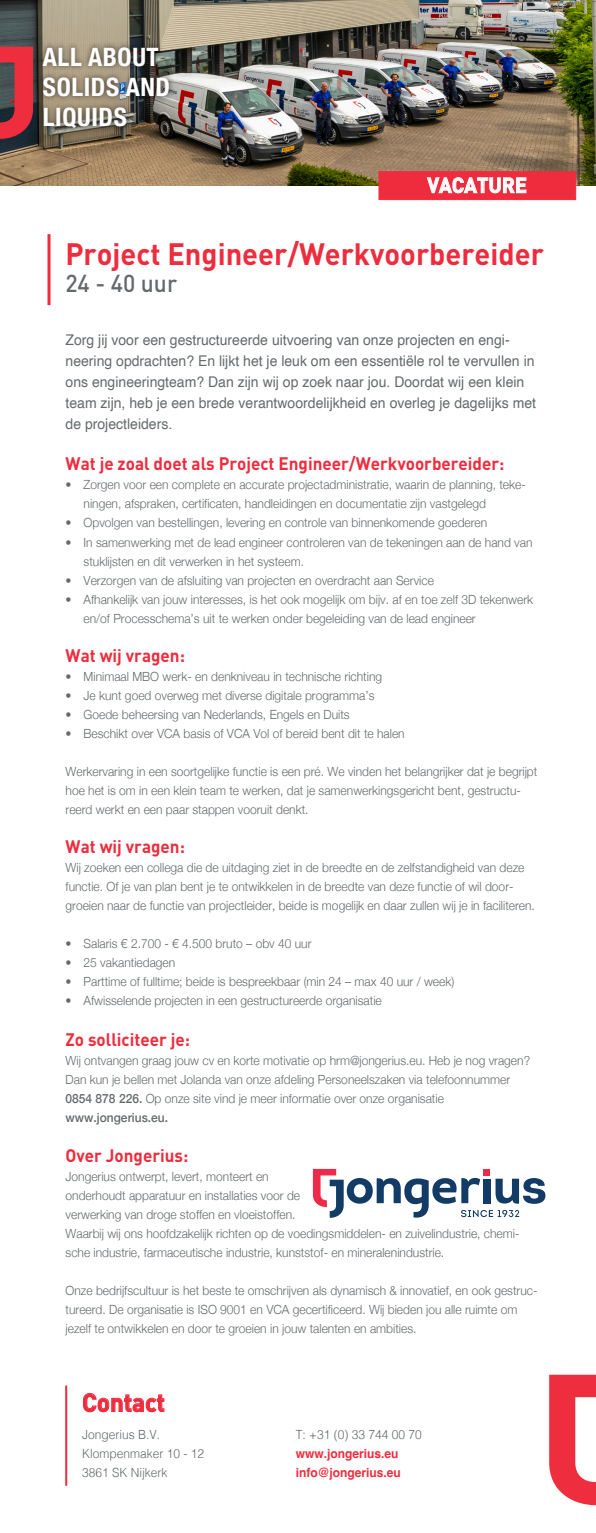
<style>
.page{position:relative;width:596px;height:1533px;background:#fff}
.page>*{position:absolute;margin:0;border:0;box-sizing:border-box;transform-origin:0 0}
.t1{font:700 30.5px "DIN Pro";color:#ee2c3d;scale:.95 1}
.t2{font:700 condensed 25.3px/30.4px "Helvetica Neue";letter-spacing:.025em;color:#fff}
.t3{font:700 25.3px "DIN Pro";color:#ee2c3d;scale:.95 1}
.t4{font:500 24.2px "DIN Pro";color:#646a6c;scale:.95 1}
.t5{font:700 21.1px "DIN Pro";color:#fff;scale:.95 1}
.t6{font:700 17.9px "DIN Pro";color:#ee2c3d;scale:.95 1}
.t7{font:14.7px/21px "Helvetica";color:#646a6c;scale:.95 1}
.t8{font:300 12.6px/19px "Helvetica Neue";color:#646a6c;scale:.95 1}
.t9{font:300 12.6px/19px "Helvetica";color:#646a6c;scale:.95 1}
.t10{font:700 12.6px/19px "Helvetica";color:#ee2c3d;scale:.95 1}
.s1{font-weight:500}
</style>
<div class="page">
<hr style="left:47px;top:234px;width:3px;height:71px;background:#ee2c3d">
<img style="left:0;top:0;width:595px;height:186px">
<div style="left:378px;top:171px;width:197px;height:29px;background:#ee2c3d"></div>
<svg style="left:427px;top:177px;width:99px;height:16px"></svg>
<svg style="left:0;top:47px;width:33px;height:92px;background:#af3541"></svg>
<img style="left:34px;top:35px;width:145px;height:109px">
<svg style="left:313px;top:1169px;width:232px;height:49px"></svg>
<svg style="left:83px;top:1393px;width:81px;height:19px"></svg>
<hr style="left:65px;top:1385px;width:2px;height:100px;background:#ee2c3d">
<svg style="left:549px;top:1374px;width:46px;height:131px"></svg>
<h2 class="t2" style="left:43px;top:40px;width:129px">ALL ABOUT<br>SOLIDS AND<br>LIQUIDS</h2>
<h3 class="t5" style="left:427px;top:171px;width:106px">VACATURE</h3>
<h1 class="t1" style="left:65px;top:233px;width:505px">Project Engineer/Werkvoorbereider</h1>
<h3 class="t4" style="left:65px;top:267px;width:119px">24 - 40 uur</h3>
<p class="t7" style="left:65px;top:330px;width:496px">Zorg jij voor een gestructureerde uitvoering van onze projecten en engi&shy;neering opdrachten? En lijkt het je leuk om een essentiële rol te vervullen in ons engineeringteam? Dan zijn wij op zoek naar jou. Doordat wij een klein team zijn, heb je een brede verantwoordelijkheid en overleg je dagelijks met de projectleiders.</p>
<h3 class="t6" style="left:65px;top:452px;width:463px">Wat je zoal doet als Project Engineer/Werkvoorbereider:</h3>
<p class="t8" style="left:83px;top:474px;width:466px;text-indent:-18px">• Zorgen voor een complete en accurate projectadministratie, waarin de planning, teke&shy;ningen, afspraken, certificaten, handleidingen en documentatie zijn vastgelegd</p>
<p class="t8" style="left:65px;top:512px;width:445px">• Opvolgen van bestellingen, levering en controle van binnenkomende goederen</p>
<p class="t8" style="left:83px;top:531px;width:473px;text-indent:-18px">• In samenwerking met de lead engineer controleren van de tekeningen aan de hand van stuklijsten en dit verwerken in het systeem.</p>
<p class="t8" style="left:65px;top:569px;width:389px">• Verzorgen van de afsluiting van projecten en overdracht aan Service</p>
<p class="t8" style="left:83px;top:588px;width:474px;text-indent:-18px">• Afhankelijk van jouw interesses, is het ook mogelijk om bijv. af en toe zelf 3D tekenwerk en/of Processchema’s uit te werken onder begeleiding van de lead engineer</p>
<h3 class="t6" style="left:65px;top:643px;width:127px">Wat wij vragen:</h3>
<p class="t8" style="left:65px;top:666px;width:334px">• Minimaal MBO werk- en denkniveau in technische richting</p>
<p class="t8" style="left:65px;top:685px;width:326px">• Je kunt goed overweg met diverse digitale programma’s</p>
<p class="t8" style="left:65px;top:704px;width:300px">• Goede beheersing van Nederlands, Engels en Duits</p>
<p class="t8" style="left:65px;top:723px;width:358px">• Beschikt over VCA basis of VCA Vol of bereid bent dit te halen</p>
<p class="t8" style="left:65px;top:761px;width:498px">Werkervaring in een soortgelijke functie is een pré. We vinden het belangrijker dat je begrijpt hoe het is om in een klein team te werken, dat je samenwerkingsgericht bent, gestructu&shy;reerd werkt en een paar stappen vooruit denkt.</p>
<h3 class="t6" style="left:65px;top:835px;width:127px">Wat wij vragen:</h3>
<p class="t8" style="left:65px;top:857px;width:495px">Wij zoeken een collega die de uitdaging ziet in de breedte en de zelfstandigheid van deze functie. Of je van plan bent je te ontwikkelen in de breedte van deze functie of wil door&shy;groeien naar de functie van projectleider, beide is mogelijk en daar zullen wij je in faciliteren.</p>
<p class="t8" style="left:65px;top:933px;width:260px">• Salaris € 2.700 - € 4.500 bruto – obv 40 uur</p>
<p class="t8" style="left:65px;top:952px;width:117px">• 25 vakantiedagen</p>
<p class="t8" style="left:65px;top:971px;width:410px">• Parttime of fulltime; beide is bespreekbaar (min 24 – max 40 uur / week)</p>
<p class="t8" style="left:65px;top:990px;width:334px">• Afwisselende projecten in een gestructureerde organisatie</p>
<h3 class="t6" style="left:65px;top:1027px;width:132px">Zo solliciteer je:</h3>
<p class="t8" style="left:65px;top:1050px;width:490px">Wij ontvangen graag jouw cv en korte motivatie op hrm@jongerius.eu. Heb je nog vragen?<br>Dan kun je bellen met Jolanda van onze afdeling Personeelszaken via telefoonnummer <span class="s1">0854 878 226.</span> Op onze site vind je meer informatie over onze organisatie <span class="s1">www.jongerius.eu.</span></p>
<h3 class="t6" style="left:65px;top:1143px;width:131px">Over Jongerius:</h3>
<p class="t8" style="left:65px;top:1165px;width:479px">Jongerius ontwerpt, levert, monteert en<br>onderhoudt apparatuur en installaties voor de<br>verwerking van droge stoffen en vloeistoffen.<br>Waarbij wij ons hoofdzakelijk richten op de voedingsmiddelen- en zuivelindustrie, chemi&shy;sche industrie, farmaceutische industrie, kunststof- en mineralenindustrie.</p>
<p class="t8" style="left:65px;top:1279px;width:498px">Onze bedrijfscultuur is het beste te omschrijven als dynamisch &amp; innovatief, en ook gestruc&shy;tureerd. De organisatie is ISO 9001 en VCA gecertificeerd. Wij bieden jou alle ruimte om jezelf te ontwikkelen en door te groeien in jouw talenten en ambities.</p>
<h2 class="t3" style="left:82px;top:1385px;width:89px">Contact</h2>
<p class="t9" style="left:82px;top:1424px;width:130px">Jongerius B.V.<br>Klompenmaker 10 - 12<br>3861 SK Nijkerk</p>
<p class="t9" style="left:295px;top:1424px;width:134px">T: +31 (0) 33 744 00 70</p>
<p class="t10" style="left:295px;top:1446px;width:112px">www.jongerius.eu info@jongerius.eu</p>
</div>
